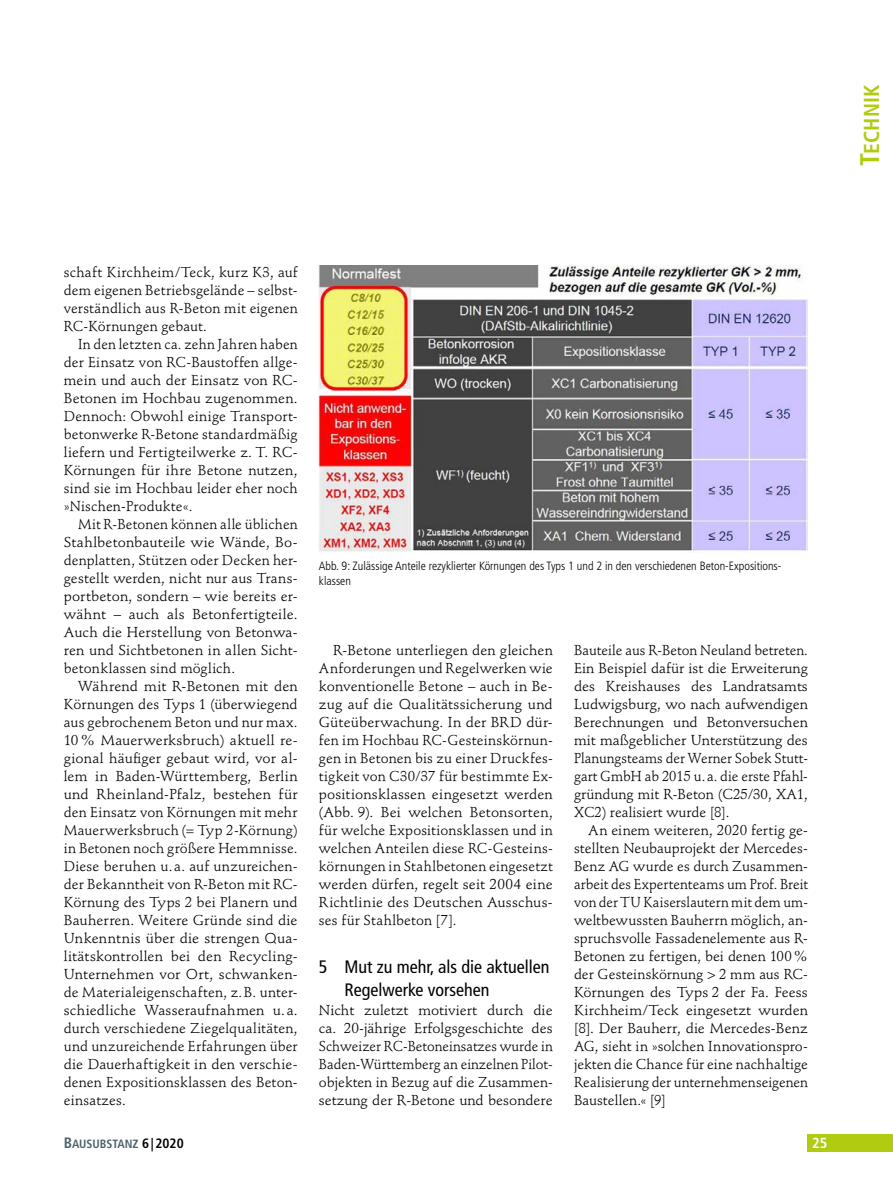
<style>
.page{position:relative;width:893px;height:1191px;background:#fff}
.page>*{position:absolute;margin:0;border:0;box-sizing:border-box;transform-origin:0 0}
.t1{font:21.6px "Frutiger LT Std Bold Cn SC800";color:#b1cb10}
.Ü1_Nummeriert_zwei_Z{font:condensed 18px/22.5px "Frutiger LT Std";color:#000}
.t2{font:700 condensed 14.55px "Frutiger LT Std";color:#fff}
.Grundschrift_ohne_Ei{font:14.25px/18px "Stempel Schneidler Std";letter-spacing:.005em;color:#000;text-align:justify}
.Bild-_Infotext{font:300 condensed 12px/14.4px "Frutiger LT Std";color:#000}
.t3{font:12px "Frutiger LT Std Bold Cn SC800";color:#4c626c}
.s1{font-size:27px}
.s2{font-size:15px}
.s3{font-size:13.5px;color:#000}
</style>
<div class="page">
<div style="left:808px;top:1134px;width:85px;height:17px;background:#b1cb10"></div>
<img style="left:319px;top:265px;width:489px;height:287px">
<h1 class="t1" style="left:859px;top:166px;width:83px;rotate:-90deg"><span class="s1">T</span>ECHNIK</h1>
<p class="Grundschrift_ohne_Ei" style="left:64px;top:263px;width:235px">schaft Kirchheim/Teck, kurz K3, auf dem eigenen Betriebsgelände – selbst&shy;verständlich aus R-Beton mit eigenen RC-Körnungen gebaut.</p>
<p class="Grundschrift_ohne_Ei" style="left:64px;top:335px;width:235px;text-indent:14px">In den letzten ca. zehn Jahren haben der Einsatz von RC-Baustoffen allge&shy;mein und auch der Einsatz von RC-Betonen im Hochbau zugenommen.<br>Dennoch: Obwohl einige Transport&shy;betonwerke R-Betone standardmäßig liefern und Fertigteilwerke z. T. RC-Körnungen für ihre Betone nutzen, sind sie im Hochbau leider eher noch »Nischen-Produkte«.</p>
<p class="Grundschrift_ohne_Ei" style="left:64px;top:515px;width:235px;text-indent:14px">Mit R-Betonen können alle üblichen Stahlbetonbauteile wie Wände, Bo&shy;denplatten, Stützen oder Decken her&shy;gestellt werden, nicht nur aus Trans&shy;portbeton, sondern – wie bereits er&shy;wähnt – auch als Betonfertigteile.<br>Auch die Herstellung von Betonwa&shy;ren und Sichtbetonen in allen Sicht&shy;betonklassen sind möglich.</p>
<p class="Grundschrift_ohne_Ei" style="left:64px;top:677px;width:235px;text-indent:14px">Während mit R-Betonen mit den Körnungen des Typs 1 (überwiegend aus gebrochenem Beton und nur max.<br>10% Mauerwerksbruch) aktuell re&shy;gional häufiger gebaut wird, vor al&shy;lem in Baden-Württemberg, Berlin und Rheinland-Pfalz, bestehen für den Einsatz von Körnungen mit mehr Mauerwerksbruch (= Typ 2-Körnung) in Betonen noch größere Hemmnisse.<br>Diese beruhen u. a. auf unzureichen&shy;der Bekanntheit von R-Beton mit RC-Körnung des Typs 2 bei Planern und Bauherren. Weitere Gründe sind die Unkenntnis über die strengen Qua&shy;litätskontrollen bei den Recycling-Unternehmen vor Ort, schwanken&shy;de Materialeigenschaften, z.B. unter&shy;schiedliche Wasseraufnahmen u. a. durch verschiedene Ziegelqualitäten, und unzureichende Erfahrungen über die Dauerhaftigkeit in den verschie&shy;denen Expositionsklassen des Beton&shy;einsatzes.</p>
<p class="t3" style="left:64px;top:1137px;width:121px"><span class="s2">B</span>AUSUBSTANZ <span class="s3">6|2020</span></p>
<p class="Bild-_Infotext" style="left:319px;top:559px;width:464px">Abb. 9: Zulässige Anteile rezyklierter Körnungen des Typs 1 und 2 in den verschiedenen Beton-Expositions&shy;klassen</p>
<p class="Grundschrift_ohne_Ei" style="left:319px;top:641px;width:235px;text-indent:14px">R-Betone unterliegen den gleichen Anforderungen und Regelwerken wie konventionelle Betone – auch in Be&shy;zug auf die Qualitätssicherung und Güteüberwachung. In der BRD dür&shy;fen im Hochbau RC-Gesteinskörnun&shy;gen in Betonen bis zu einer Druckfes&shy;tigkeit von C30/37 für bestimmte Ex&shy;positionsklassen eingesetzt werden (Abb. 9). Bei welchen Betonsorten, für welche Expositionsklassen und in welchen Anteilen diese RC-Gesteins&shy;körnungen in Stahlbetonen eingesetzt werden dürfen, regelt seit 2004 eine Richtlinie des Deutschen Ausschus&shy;ses für Stahlbeton [7].</p>
<p class="Ü1_Nummeriert_zwei_Z" style="left:344px;top:955px;width:206px;text-indent:-26px">5 Mut zu mehr, als die aktuellen<br>Regelwerke vorsehen</p>
<p class="Grundschrift_ohne_Ei" style="left:319px;top:1001px;width:235px">Nicht zuletzt motiviert durch die ca. 20-jährige Erfolgsgeschichte des Schweizer RC-Betoneinsatzes wurde in Baden-Württemberg an einzelnen Pilot&shy;objekten in Bezug auf die Zusammen&shy;setzung der R-Betone und besondere</p>
<p class="Grundschrift_ohne_Ei" style="left:574px;top:641px;width:235px">Bauteile aus R-Beton Neuland betreten.<br>Ein Beispiel dafür ist die Erweiterung des Kreishauses des Landratsamts Ludwigsburg, wo nach aufwendigen Berechnungen und Betonversuchen mit maßgeblicher Unterstützung des Planungsteams der Werner Sobek Stutt&shy;gart GmbH ab 2015 u. a. die erste Pfahl&shy;gründung mit R-Beton (C25/30, XA1, XC2) realisiert wurde [8].</p>
<p class="Grundschrift_ohne_Ei" style="left:574px;top:821px;width:235px;text-indent:14px">An einem weiteren, 2020 fertig ge&shy;stellten Neubauprojekt der Mercedes-Benz AG wurde es durch Zusammen&shy;arbeit des Expertenteams um Prof. Breit von der TU Kaiserslautern mit dem um&shy;weltbewussten Bauherrn möglich, an&shy;spruchsvolle Fassadenelemente aus R-Betonen zu fertigen, bei denen 100% der Gesteinskörnung &gt; 2 mm aus RC-Körnungen des Typs 2 der Fa. Feess Kirchheim/Teck eingesetzt wurden [8]. Der Bauherr, die Mercedes-Benz AG, sieht in »solchen Innovationspro&shy;jekten die Chance für eine nachhaltige Realisierung der unternehmenseigenen Baustellen.« [9]</p>
<p class="t2" style="left:812px;top:1134px;width:17px">25</p>
</div>
